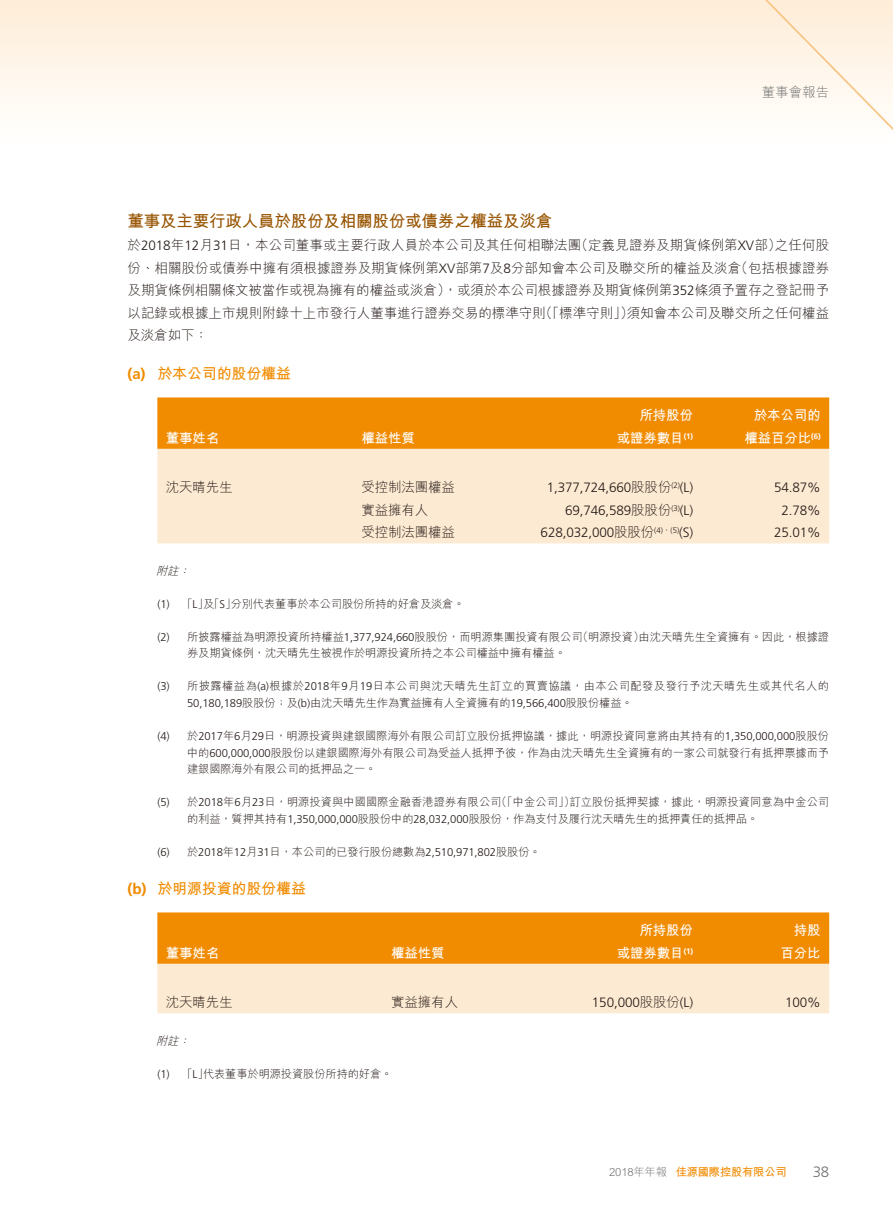
<style>
.page{position:relative;width:893px;height:1212px;background:#fff}
.page>*{position:absolute;margin:0;border:0;box-sizing:border-box;transform-origin:0 0}
.t1{font:16.5px "M Hei HK Bold E Ten B5 H";letter-spacing:-.01em;color:#975400}
.t2{font:15px "M Hei HK Bold E Ten B5 H";letter-spacing:-.01em;color:#f18b00}
.t3{font:300 15px "Frutiger LT Std";color:#717171}
.t4{font:13.5px/22.5px "M Hei HK Light E Ten B5 H";color:#231916;text-align:justify}
.t5{font:300 13.5px "Frutiger LT Std";letter-spacing:-.01em;color:#231916}
.t6{font:13.5px "M Hei HK Bold E Ten B5 H";letter-spacing:-.01em;color:#fff}
.t7{font:13.5px "M Hei HK Light E Ten B5 H";color:#717171}
.t8{font:11.25px/16.5px "M Hei HK Light E Ten B5 H";letter-spacing:-.01em;color:#231916}
.t9{font:11.25px/16.5px "M Hei HK Light E Ten B5 H";letter-spacing:.04em;color:#231916}
.t10{font:300 11.25px "Frutiger LT Std";letter-spacing:-.01em;color:#231916}
.t11{font:11.25px "M Hei HK Bold E Ten B5 H";letter-spacing:-.015em;color:#f18b00}
.t12{font:italic 11.25px "M Hei HK Light E Ten B5 H";color:#231916}
.s1{font-family:"Frutiger LT Std";font-weight:300}
.s2{font-family:"Frutiger LT Std";font-weight:700}
.s3{font-family:"M Hei HK Light E Ten B5 H";font-weight:400}
.s4{font-family:"M Hei HK Light E Ten B5 H";color:#717171}
</style>
<div class="page">
<div style="left:0;top:0;width:893px;height:149px;background:linear-gradient(to bottom,#feedd8,#fff)"></div>
<svg style="left:764px;top:0;width:129px;height:131px"></svg>
<div style="left:157px;top:397px;width:672px;height:52px;background:#f18b00"></div>
<div style="left:157px;top:449px;width:672px;height:94px;background:#fdead2"></div>
<svg style="left:157px;top:912px;width:672px;height:101px;background:#f6ba68"></svg>
<p class="t7" style="left:762px;top:87px;width:69px">董事會報告</p>
<h1 class="t1" style="left:128px;top:215px;width:426px">董事及主要行政人員於股份及相關股份或債券之權益及淡倉</h1>
<p class="t4" style="left:128px;top:236px;width:703px">於<span class="s1">2018</span>年<span class="s1">12</span>月<span class="s1">31</span>日，本公司董事或主要行政人員於本公司及其任何相聯法團（定義見證券及期貨條例第<span class="s1">XV</span>部）之任何股份、相關股份或債券中擁有須根據證券及期貨條例第<span class="s1">XV</span>部第<span class="s1">7</span>及<span class="s1">8</span>分部知會本公司及聯交所的權益及淡倉（包括根據證券及期貨條例相關條文被當作或視為擁有的權益或淡倉），或須於本公司根據證券及期貨條例第<span class="s1">352</span>條須予置存之登記冊予以記錄或根據上市規則附錄十上市發行人董事進行證券交易的標準守則（「標準守則」）須知會本公司及聯交所之任何權益及淡倉如下：</p>
<h2 class="t2" style="left:128px;top:368px;width:165px"><span class="s2">(a)</span> 於本公司的股份權益</h2>
<p class="t6" style="left:639px;top:410px;width:55px">所持股份</p>
<p class="t6" style="left:754px;top:410px;width:68px">於本公司的</p>
<p class="t6" style="left:166px;top:433px;width:55px">董事姓名</p>
<p class="t6" style="left:361px;top:433px;width:55px">權益性質</p>
<p class="t6" style="left:617px;top:433px;width:78px">或證券數目<sup>(1)</sup></p>
<p class="t6" style="left:744px;top:433px;width:78px">權益百分比<sup>(6)</sup></p>
<p class="t4" style="left:166px;top:478px;width:68px">沈天晴先生</p>
<p class="t4" style="left:361px;top:478px;width:95px">受控制法團權益</p>
<p class="t5" style="left:547px;top:481px;width:148px">1,377,724,660<span class="s3">股股份</span><sup>(2)</sup>(L)</p>
<p class="t5" style="left:774px;top:481px;width:48px">54.87%</p>
<p class="t4" style="left:361px;top:500px;width:68px">實益擁有人</p>
<p class="t5" style="left:565px;top:503px;width:130px">69,746,589<span class="s3">股股份</span><sup>(3)</sup>(L)</p>
<p class="t5" style="left:781px;top:503px;width:41px">2.78%</p>
<p class="t4" style="left:361px;top:523px;width:95px">受控制法團權益</p>
<p class="t5" style="left:541px;top:526px;width:154px">628,032,000<span class="s3">股股份</span><sup>(4)</sup><sup>、</sup><sup>(5)</sup>(S)</p>
<p class="t5" style="left:774px;top:526px;width:48px">25.01%</p>
<p class="t12" style="left:156px;top:566px;width:38px">附註：</p>
<p class="t8" style="left:157px;top:597px;width:309px"><span class="s1">(1)</span> 「<span class="s1">L</span>」及「<span class="s1">S</span>」分別代表董事於本公司股份所持的好倉及淡倉。</p>
<p class="t8" style="left:187px;top:630px;width:644px;text-indent:-30px"><span class="s1">(2)</span> 所披露權益為明源投資所持權益<span class="s1">1,377,924,660</span>股股份，而明源集團投資有限公司（明源投資）由沈天晴先生全資擁有。因此，根據證券及期貨條例，沈天晴先生被視作於明源投資所持之本公司權益中擁有權益。</p>
<p class="t9" style="left:187px;top:679px;width:644px;text-indent:-30px"><span class="s1">(3)</span> 所披露權益為<span class="s1">(a)</span>根據於<span class="s1">2018</span>年<span class="s1">9</span>月<span class="s1">19</span>日本公司與沈天晴先生訂立的買賣協議，由本公司配發及發行予沈天晴先生或其代名人的<br><span class="s1">50,180,189</span>股股份；及<span class="s1">(b)</span>由沈天晴先生作為實益擁有人全資擁有的<span class="s1">19,566,400</span>股股份權益。</p>
<p class="t8" style="left:187px;top:729px;width:644px;text-align:justify;text-indent:-30px"><span class="s1">(4)</span> 於<span class="s1">2017</span>年<span class="s1">6</span>月<span class="s1">29</span>日，明源投資與建銀國際海外有限公司訂立股份抵押協議，據此，明源投資同意將由其持有的<span class="s1">1,350,000,000</span>股股份中的<span class="s1">600,000,000</span>股股份以建銀國際海外有限公司為受益人抵押予彼，作為由沈天晴先生全資擁有的一家公司就發行有抵押票據而予建銀國際海外有限公司的抵押品之一。</p>
<p class="t8" style="left:187px;top:795px;width:644px;text-indent:-30px"><span class="s1">(5)</span> 於<span class="s1">2018</span>年<span class="s1">6</span>月<span class="s1">23</span>日，明源投資與中國國際金融香港證券有限公司（「中金公司」）訂立股份抵押契據，據此，明源投資同意為中金公司的利益，質押其持有<span class="s1">1,350,000,000</span>股股份中的<span class="s1">28,032,000</span>股股份，作為支付及履行沈天晴先生的抵押責任的抵押品。</p>
<p class="t10" style="left:157px;top:846px;width:385px">(6) <span class="s3">於</span>2018<span class="s3">年</span>12<span class="s3">月</span>31<span class="s3">日，本公司的已發行股份總數為</span>2,510,971,802<span class="s3">股股份。</span></p>
<h2 class="t2" style="left:128px;top:883px;width:180px"><span class="s2">(b)</span> 於明源投資的股份權益</h2>
<p class="t6" style="left:639px;top:925px;width:55px">所持股份</p>
<p class="t6" style="left:794px;top:925px;width:28px">持股</p>
<p class="t6" style="left:166px;top:948px;width:55px">董事姓名</p>
<p class="t6" style="left:391px;top:948px;width:55px">權益性質</p>
<p class="t6" style="left:617px;top:948px;width:78px">或證券數目<sup>(1)</sup></p>
<p class="t6" style="left:780px;top:948px;width:42px">百分比</p>
<p class="t4" style="left:166px;top:992px;width:68px">沈天晴先生</p>
<p class="t4" style="left:391px;top:992px;width:68px">實益擁有人</p>
<p class="t5" style="left:592px;top:996px;width:103px">150,000<span class="s3">股股份</span>(L)</p>
<p class="t5" style="left:785px;top:996px;width:37px">100%</p>
<p class="t12" style="left:156px;top:1036px;width:38px">附註：</p>
<p class="t8" style="left:157px;top:1067px;width:237px"><span class="s1">(1)</span> 「<span class="s1">L</span>」代表董事於明源投資股份所持的好倉。</p>
<p class="t11" style="left:609px;top:1167px;width:179px"><span class="s4">2018年年報</span> 佳源國際控股有限公司</p>
<h2 class="t3" style="left:813px;top:1164px;width:18px">38</h2>
</div>
